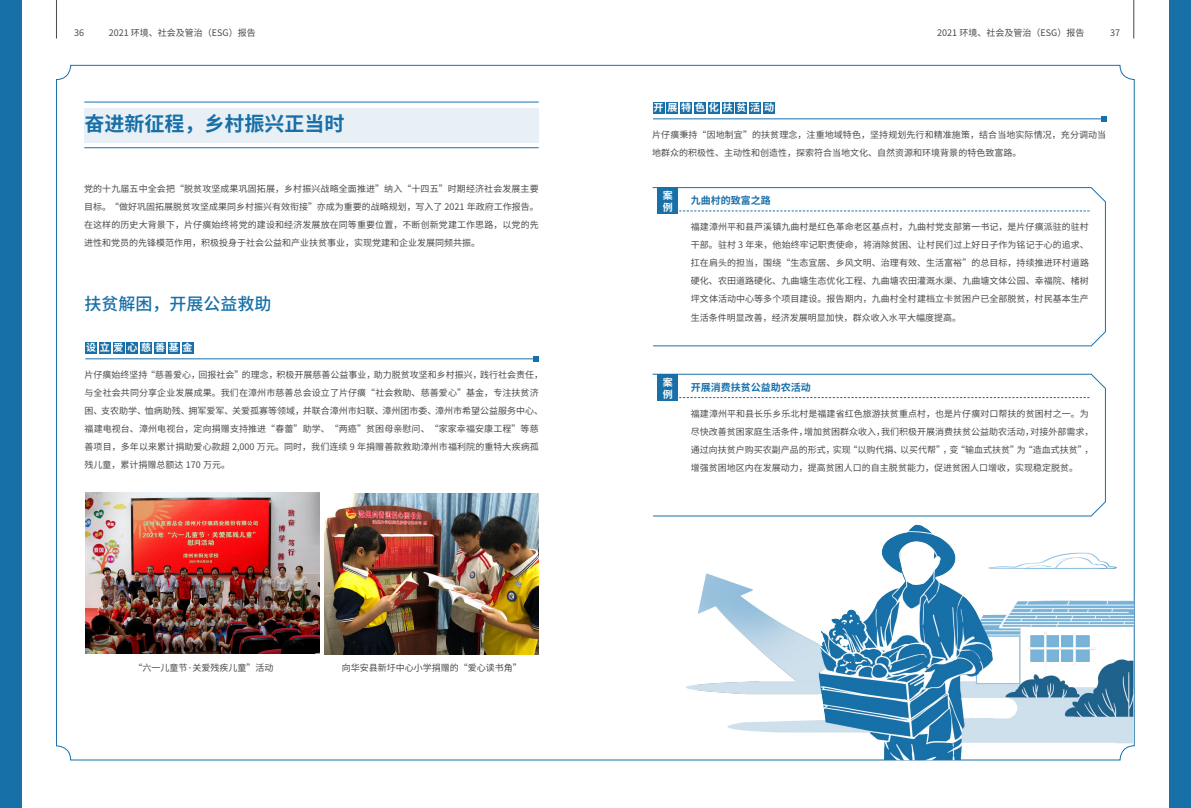
<style>
.page{position:relative;width:1191px;height:808px;background:#fff}
.page>*{position:absolute;margin:0;border:0;box-sizing:border-box;transform-origin:0 0}
.t1{font:700 20px "Source Han Sans CN";color:#1870a9}
.t2{font:500 17px "Source Han Sans CN";color:#1870a9}
.t3{font:700 10px/12px "Source Han Sans CN";letter-spacing:.38em;color:#fff}
.t4{font:700 10px "Source Han Sans CN";color:#1870a9}
.t5{font:9px/18px "Source Han Sans CN";color:#4c4948}
</style>
<div class="page">
<hr style="left:56px;top:0;width:1px;height:39px;background:#4c4948">
<hr style="left:1133px;top:0;width:1px;height:39px;background:#4c4948">
<div style="left:1169px;top:0;width:22px;height:808px;background:#1870a9"></div>
<div style="left:0;top:0;width:21px;height:808px;background:#1870a9"></div>
<hr style="left:84px;top:102px;width:455px;height:1px;background:#1870a9">
<hr style="left:84px;top:147px;width:455px;height:1px;background:#1870a9">
<div style="left:84px;top:108px;width:454px;height:35px;background:#e8f0f6"></div>
<div style="left:85px;top:342px;width:12px;height:11px;background:#1870a9"></div>
<div style="left:652px;top:102px;width:12px;height:11px;background:#1870a9"></div>
<div style="left:113px;top:342px;width:12px;height:11px;background:#1870a9"></div>
<div style="left:680px;top:102px;width:12px;height:11px;background:#1870a9"></div>
<div style="left:140px;top:342px;width:12px;height:11px;background:#1870a9"></div>
<div style="left:708px;top:102px;width:12px;height:11px;background:#1870a9"></div>
<div style="left:99px;top:342px;width:12px;height:11px;background:#1870a9"></div>
<div style="left:666px;top:102px;width:12px;height:11px;background:#1870a9"></div>
<div style="left:126px;top:342px;width:12px;height:11px;background:#1870a9"></div>
<div style="left:694px;top:102px;width:12px;height:11px;background:#1870a9"></div>
<div style="left:154px;top:342px;width:12px;height:11px;background:#1870a9"></div>
<div style="left:721px;top:102px;width:12px;height:11px;background:#1870a9"></div>
<div style="left:168px;top:342px;width:12px;height:11px;background:#1870a9"></div>
<div style="left:735px;top:102px;width:12px;height:11px;background:#1870a9"></div>
<div style="left:182px;top:342px;width:12px;height:11px;background:#1870a9"></div>
<div style="left:749px;top:102px;width:12px;height:11px;background:#1870a9"></div>
<div style="left:763px;top:102px;width:12px;height:11px;background:#1870a9"></div>
<hr style="left:85px;top:358px;width:448px;height:1px;background:#1870a9">
<hr style="left:653px;top:118px;width:453px;height:1px;background:#1870a9">
<svg style="left:1101px;top:116px;width:5px;height:6px"></svg>
<img style="left:85px;top:492px;width:235px;height:161px">
<img style="left:325px;top:493px;width:163px;height:162px">
<svg style="left:652px;top:187px;width:454px;height:125px"></svg>
<div style="left:657px;top:187px;width:21px;height:27px;background:#1870a9"></div>
<svg style="left:679px;top:211px;width:410px;height:1px"></svg>
<img style="left:488px;top:312px;width:646px;height:449px">
<p class="t5" style="left:74px;top:24px;width:11px">36</p>
<p class="t5" style="left:109px;top:24px;width:149px">2021 环境、社会及管治（ESG）报告</p>
<p class="t5" style="left:937px;top:24px;width:149px">2021 环境、社会及管治（ESG）报告</p>
<p class="t5" style="left:1110px;top:24px;width:11px">37</p>
<h1 class="t1" style="left:84px;top:113px;width:261px">奋进新征程，乡村振兴正当时</h1>
<p class="t5" style="left:84px;top:180px;width:456px;text-align:justify">党的十九届五中全会把“脱贫攻坚成果巩固拓展，乡村振兴战略全面推进”纳入“十四五”时期经济社会发展主要目标。“做好巩固拓展脱贫攻坚成果同乡村振兴有效衔接”亦成为重要的战略规划，写入了 2021 年政府工作报告。在这样的历史大背景下，片仔癀始终将党的建设和经济发展放在同等重要位置，不断创新党建工作思路，以党的先进性和党员的先锋模范作用，积极投身于社会公益和产业扶贫事业，实现党建和企业发展同频共振。</p>
<h2 class="t2" style="left:84px;top:294px;width:188px">扶贫解困，开展公益救助</h2>
<p class="t3" style="left:86px;top:342px;width:108px">设立爱心慈善基金</p>
<p class="t5" style="left:85px;top:366px;width:460px">片仔癀始终坚持“慈善爱心，回报社会”的理念，积极开展慈善公益事业，助力脱贫攻坚和乡村振兴，践行社会责任，与全社会共同分享企业发展成果。我们在漳州市慈善总会设立了片仔癀“社会救助、慈善爱心”基金，专注扶贫济困、支农助学、恤病助残、拥军爱军、关爱孤寡等领域，并联合漳州市妇联、漳州团市委、漳州市希望公益服务中心、福建电视台、漳州电视台，定向捐赠支持推进“春蕾”助学、“两癌”贫困母亲慰问、“家家幸福安康工程”等慈善项目，多年以来累计捐助爱心款超 2,000 万元。同时，我们连续 9 年捐赠善款救助漳州市福利院的重特大疾病孤残儿童，累计捐赠总额达 170 万元。</p>
<p class="t5" style="left:133px;top:659px;width:142px">“六一儿童节·关爱残疾儿童”活动</p>
<p class="t5" style="left:342px;top:659px;width:181px">向华安县新圩中心小学捐赠的“爱心读书角”</p>
<p class="t3" style="left:653px;top:102px;width:122px">开展特色化扶贫活动</p>
<p class="t5" style="left:652px;top:126px;width:455px">片仔癀秉持“因地制宜”的扶贫理念，注重地域特色，坚持规划先行和精准施策，结合当地实际情况，充分调动当地群众的积极性、主动性和创造性，探索符合当地文化、自然资源和环境背景的特色致富路。</p>
<p class="t3" style="left:663px;top:190px;width:11px">案例</p>
<p class="t4" style="left:691px;top:195px;width:81px">九曲村的致富之路</p>
<p class="t5" style="left:691px;top:218px;width:399px;text-align:justify">福建漳州平和县芦溪镇九曲村是红色革命老区基点村，九曲村党支部第一书记，是片仔癀派驻的驻村干部。驻村 3 年来，他始终牢记职责使命，将消除贫困、让村民们过上好日子作为铭记于心的追求、扛在肩头的担当，围绕“生态宜居、乡风文明、治理有效、生活富裕”的总目标，持续推进环村道路硬化、农田道路硬化、九曲塘生态优化工程、九曲塘农田灌溉水渠、九曲塘文体公园、幸福院、楮树坪文体活动中心等多个项目建设。报告期内，九曲村全村建档立卡贫困户已全部脱贫，村民基本生产生活条件明显改善，经济发展明显加快，群众收入水平大幅度提高。</p>
<p class="t3" style="left:663px;top:376px;width:11px">案例</p>
<p class="t4" style="left:691px;top:381px;width:121px">开展消费扶贫公益助农活动</p>
<p class="t5" style="left:691px;top:405px;width:404px">福建漳州平和县长乐乡乐北村是福建省红色旅游扶贫重点村，也是片仔癀对口帮扶的贫困村之一。为尽快改善贫困家庭生活条件，增加贫困群众收入，我们积极开展消费扶贫公益助农活动，对接外部需求，通过向扶贫户购买农副产品的形式，实现“以购代捐、以买代帮”，变“输血式扶贫”为“造血式扶贫”，增强贫困地区内在发展动力，提高贫困人口的自主脱贫能力，促进贫困人口增收，实现稳定脱贫。</p>
</div>
